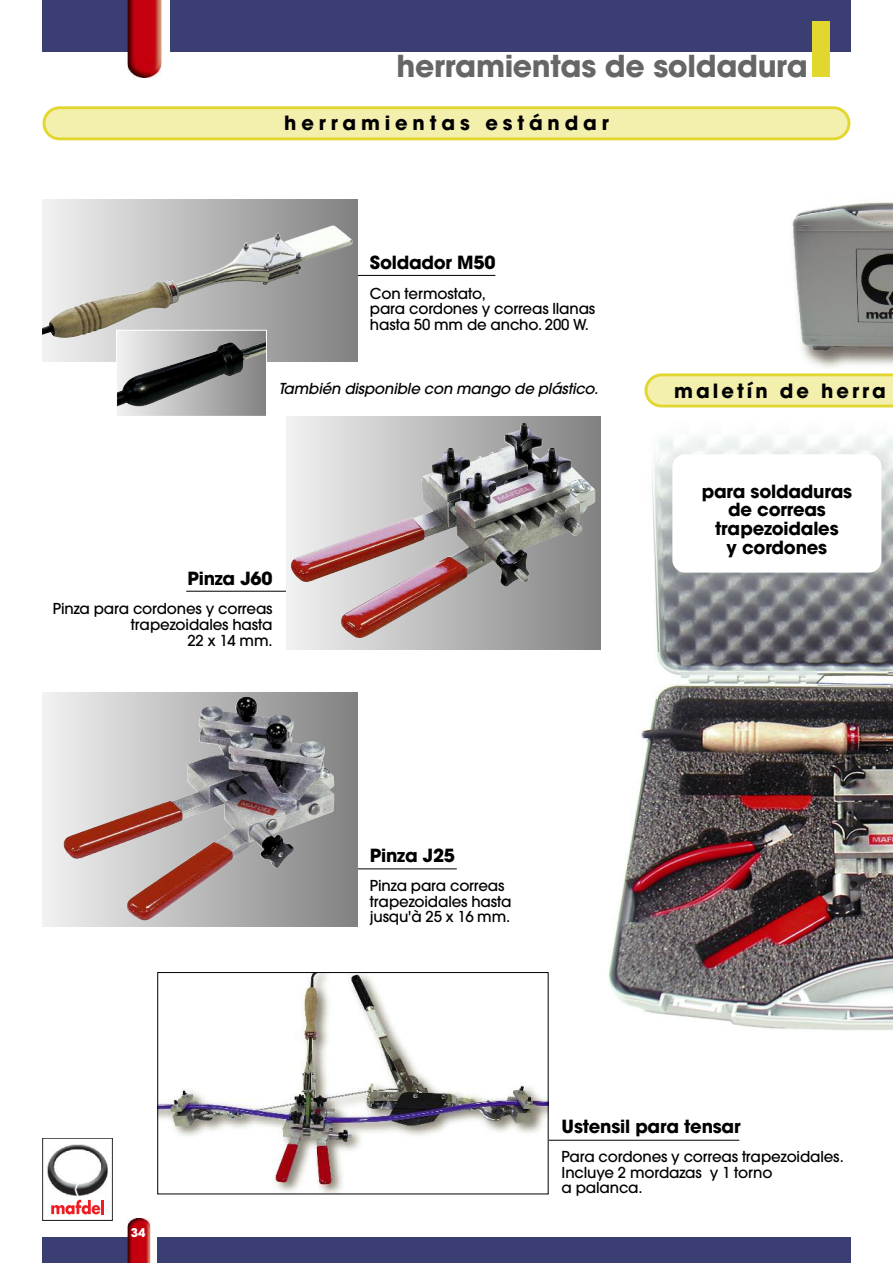
<style>
.page{position:relative;width:893px;height:1263px;background:#fff}
.page>*{position:absolute;margin:0;border:0;box-sizing:border-box;transform-origin:0 0}
.t1{font:700 30px "Avant Garde";letter-spacing:-.01em;color:#666}
.t2{font:700 19.5px "Avant Garde";letter-spacing:.245em;color:#000}
.t3{font:700 19.5px "Avant Garde";letter-spacing:.155em;color:#000}
.t4{font:700 18px/18.8px "Avant Garde";letter-spacing:-.01em;color:#000;text-align:center}
.t5{font:500 15px/15.8px "Avant Garde";letter-spacing:-.01em;color:#000}
.t6{font:italic 500 15px "Avant Garde";letter-spacing:-.01em;color:#000}
.t7{font:700 12px "Avant Garde";color:#fff}
</style>
<div class="page">
<hr style="left:527px;top:1140px;width:212px;height:1px;background:#000">
<hr style="left:334px;top:868px;width:123px;height:1px;background:#000">
<hr style="left:186px;top:591px;width:122px;height:1px;background:#000">
<hr style="left:333px;top:275px;width:162px;height:1px;background:#000">
<div style="left:157px;top:1237px;width:693px;height:26px;background:#3a3e72"></div>
<div style="left:43px;top:1237px;width:89px;height:26px;background:#3a3e72"></div>
<img style="left:128px;top:1218px;width:22px;height:45px">
<svg style="left:51px;top:1200px;width:49px;height:14px"></svg>
<hr style="left:101px;top:1200px;width:3px;height:14px;background:#ee1d23">
<img style="left:47px;top:1144px;width:60px;height:51px">
<img style="left:608px;top:407px;width:285px;height:623px">
<img style="left:792px;top:202px;width:101px;height:166px">
<svg style="left:43px;top:106px;width:807px;height:34px;background:#f0eb99"></svg>
<svg style="left:644px;top:373px;width:249px;height:34px;background:#f0eb9a"></svg>
<div style="left:672px;top:454px;width:209px;height:119px;background:#fff;border-radius:13px"></div>
<div style="left:43px;top:200px;width:314px;height:161px;background:linear-gradient(to right,#f2f2f2,#828282)"></div>
<img style="left:43px;top:225px;width:310px;height:113px">
<div style="left:286px;top:416px;width:315px;height:234px;background:linear-gradient(to right,#f2f2f2,#818181)"></div>
<img style="left:291px;top:423px;width:304px;height:215px">
<div style="left:43px;top:692px;width:314px;height:234px;background:linear-gradient(to right,#f2f2f2,#818181)"></div>
<img style="left:63px;top:696px;width:271px;height:225px">
<img style="left:159px;top:974px;width:388px;height:218px">
<div style="left:157px;top:972px;width:392px;height:222px;border:1px solid #000"></div>
<div style="left:117px;top:331px;width:149px;height:85px;background:linear-gradient(to right,#f1f1f1,#828282)"></div>
<img style="left:118px;top:341px;width:147px;height:66px">
<div style="left:116px;top:330px;width:151px;height:87px;border:1px solid #fff"></div>
<div style="left:170px;top:0;width:680px;height:51px;background:#3a3e72"></div>
<div style="left:43px;top:0;width:89px;height:51px;background:#3a3e72"></div>
<img style="left:128px;top:0;width:33px;height:78px">
<div style="left:812px;top:21px;width:17px;height:56px;background:#e1d72f"></div>
<h1 class="t1" style="left:397px;top:55px;width:413px">herramientas de soldadura</h1>
<h2 class="t2" style="left:284px;top:116px;width:326px">herramientas estándar</h2>
<p class="t4" style="left:370px;top:256px;width:127px">Soldador M50</p>
<p class="t5" style="left:370px;top:287px;width:227px">Con termostato,<br>para cordones y correas llanas hasta 50 mm de ancho. 200 W.</p>
<p class="t6" style="left:279px;top:383px;width:321px">También disponible con mango de plástico.</p>
<p class="t4" style="left:188px;top:571px;width:87px">Pinza J60</p>
<p class="t5" style="left:53px;top:602px;width:221px;text-align:right">Pinza para cordones y correas trapezoidales hasta<br>22 x 14 mm.</p>
<h2 class="t3" style="left:674px;top:383px;width:213px">maletín de herra</h2>
<p class="t4" style="left:702px;top:484px;width:152px">para soldaduras de correas trapezoidales<br>y cordones</p>
<p class="t7" style="left:131px;top:1228px;width:16px">34</p>
<p class="t4" style="left:370px;top:848px;width:87px">Pinza J25</p>
<p class="t5" style="left:370px;top:879px;width:143px">Pinza para correas trapezoidales hasta jusqu'à 25 x 16 mm.</p>
<p class="t4" style="left:562px;top:1119px;width:180px">Ustensil para tensar</p>
<p class="t5" style="left:562px;top:1150px;width:284px">Para cordones y correas trapezoidales.<br>Incluye 2 mordazas y 1 torno<br>a palanca.</p>
</div>
